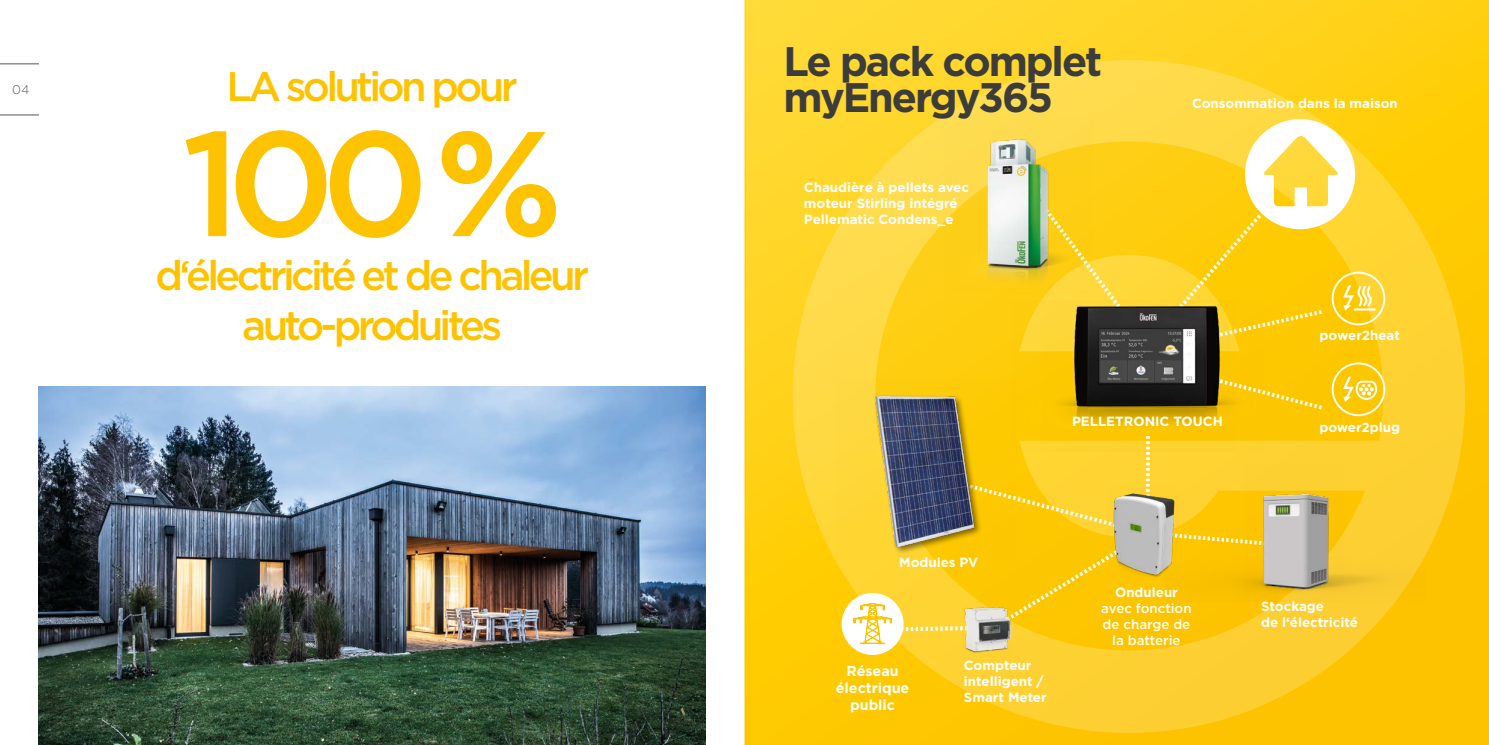
<style>
.page{position:relative;width:1489px;height:745px;background:#fff}
.page>*{position:absolute;margin:0;border:0;box-sizing:border-box;transform-origin:0 0}
.t1{font:500 148.5px "Gotham";color:#fdc300}
.t2{font:500 41.25px/50.6px "Gotham";letter-spacing:-.09em;color:#fdc300;text-align:center}
.t3{font:700 41.25px/36.2px "Gotham";letter-spacing:-.05em;color:#3c3c3b}
.t4{font:700 14.25px/17.1px "Gotham";color:#fff;text-align:center}
.t5{font:700 13.25px/15.9px "Gotham";color:#fff}
.t6{font:500 13.25px/15.9px "Gotham";color:#fff;text-align:center}
.t7{font:300 12.5px "Gotham";color:#575756}
.s1{font-weight:700}
</style>
<div class="page">
<hr style="left:0;top:114px;width:39px;height:1px;background:#575756">
<hr style="left:0;top:63px;width:39px;height:1px;background:#575756">
<img style="left:39px;top:386px;width:666px;height:358px">
<svg style="left:744px;top:0;width:744px;height:744px;background:#fece15"></svg>
<svg style="left:792px;top:60px;width:672px;height:672px;background:#fed43b"></svg>
<svg style="left:875px;top:141px;width:507px;height:509px;background:#fdcf21"></svg>
<div style="left:841px;top:592px;width:62px;height:62px;background:#fff;border-radius:50%"></div>
<div style="left:997px;top:544px;width:129px;height:83px;background:#fdc700"></div>
<svg style="left:853px;top:602px;width:128px;height:41px"></svg>
<svg style="left:1143px;top:451px;width:8px;height:34px"></svg>
<svg style="left:1016px;top:466px;width:118px;height:67px;background:#fed024"></svg>
<img style="left:943px;top:114px;width:149px;height:179px">
<img style="left:834px;top:378px;width:182px;height:182px">
<img style="left:1164px;top:464px;width:261px;height:137px">
<img style="left:1246px;top:464px;width:97px;height:137px">
<img style="left:1011px;top:300px;width:252px;height:151px">
<img style="left:1041px;top:412px;width:192px;height:39px">
<div style="left:1331px;top:362px;width:54px;height:54px;border:2px solid #fff;border-radius:50%"></div>
<svg style="left:1020px;top:119px;width:357px;height:293px;background:#debc31"></svg>
<img style="left:963px;top:605px;width:48px;height:47px">
<img style="left:1095px;top:485px;width:95px;height:93px">
<img style="left:1108px;top:485px;width:69px;height:93px">
<p class="t7" style="left:12px;top:82px;width:19px">04</p>
<h2 class="t2" style="left:226px;top:60px;width:293px">LA solution pour</h2>
<h1 class="t1" style="left:182px;top:86px;width:382px">100 <span class="s1">%</span></h1>
<h2 class="t2" style="left:155px;top:249px;width:435px">d‘électricité et de chaleur auto-produites</h2>
<h2 class="t3" style="left:783px;top:43px;width:320px">Le pack complet myEnergy365</h2>
<p class="t5" style="left:804px;top:179px;width:166px">Chaudière à pellets avec moteur Stirling intégré<br>Pellematic Condens_e</p>
<p class="t5" style="left:1191px;top:96px;width:207px">Consommation dans la maison</p>
<p class="t5" style="left:1319px;top:327px;width:82px">power2heat</p>
<p class="t5" style="left:1071px;top:413px;width:152px">PELLETRONIC TOUCH</p>
<p class="t5" style="left:1319px;top:418px;width:82px">power2plug</p>
<p class="t5" style="left:899px;top:554px;width:81px">Modules PV</p>
<p class="t4" style="left:835px;top:661px;width:75px">Réseau électrique public</p>
<p class="t5" style="left:963px;top:657px;width:84px">Compteur intelligent /<br>Smart Meter</p>
<p class="t5" style="left:1114px;top:583px;width:64px">Onduleur</p>
<p class="t6" style="left:1101px;top:599px;width:92px">avec fonction de charge de la batterie</p>
<p class="t5" style="left:1261px;top:597px;width:98px">Stockage<br>de l‘électricité</p>
</div>
